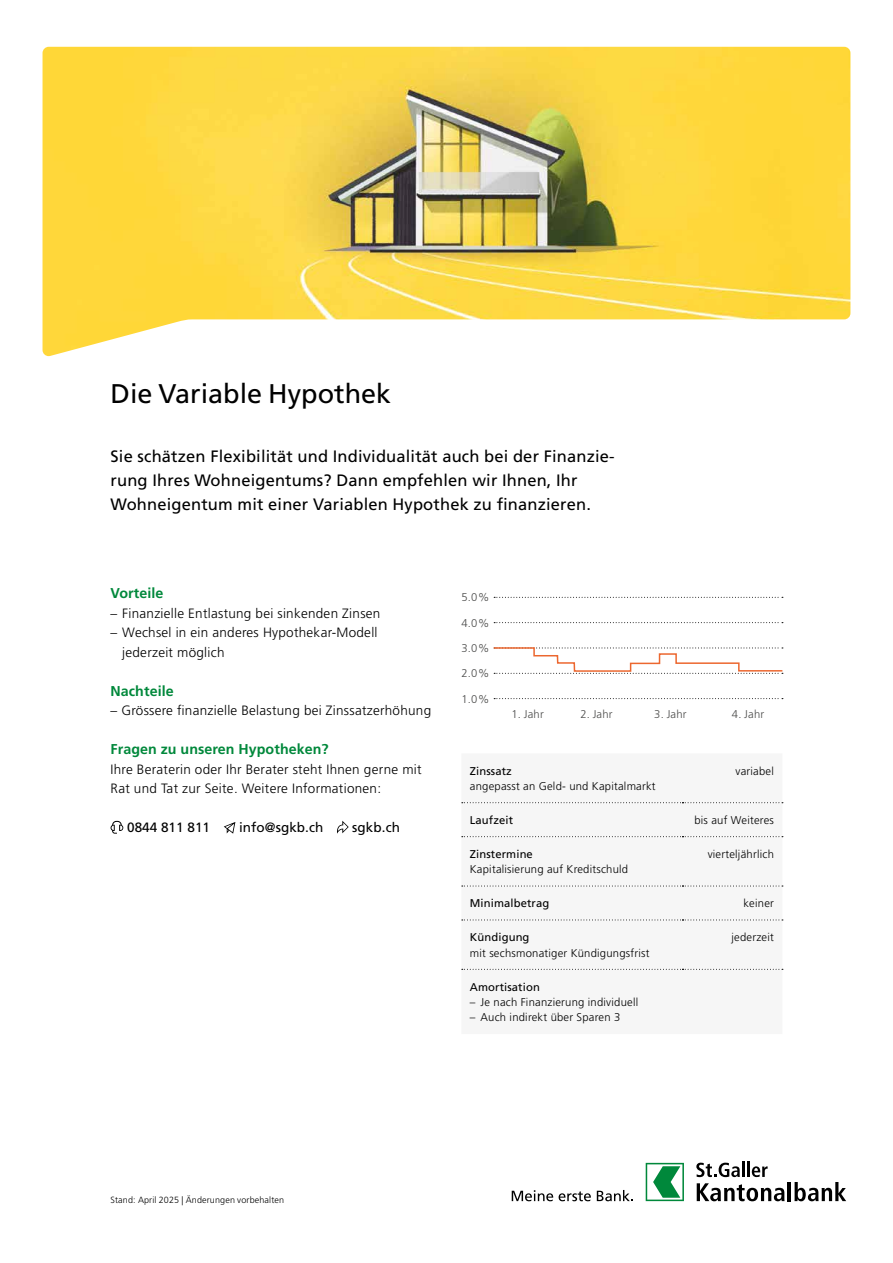
<style>
.page{position:relative;width:893px;height:1263px;background:#fff}
.page>*{position:absolute;margin:0;border:0;box-sizing:border-box;transform-origin:0 0}
.t1{font:27px "Frutiger LT Std";color:#000}
.t2{font:16.5px/24px "Frutiger LT Std";letter-spacing:.01em;color:#000}
.t3{font:700 14.25px "Frutiger LT Std";letter-spacing:.005em;color:#00883b}
.t4{font:300 13.5px/19.5px "Frutiger LT Std";letter-spacing:.02em;color:#000}
.t5{font:13.5px "Frutiger LT Std";letter-spacing:.005em;color:#000}
.t6{font:300 11.25px "Frutiger LT Std";letter-spacing:.02em;color:#000}
.t7{font:11.25px "Frutiger LT Std";letter-spacing:.01em;color:#000}
.t8{font:300 11.25px "Frutiger LT Std";letter-spacing:.015em;color:#4a4a49}
.t9{font:300 9px "Frutiger LT Std";letter-spacing:.015em;color:#000}
</style>
<div class="page">
<svg style="left:512px;top:1190px;width:41px;height:11px"></svg>
<svg style="left:559px;top:1191px;width:32px;height:10px"></svg>
<svg style="left:597px;top:1190px;width:36px;height:11px"></svg>
<svg style="left:646px;top:1163px;width:38px;height:38px"></svg>
<svg style="left:696px;top:1162px;width:48px;height:15px"></svg>
<hr style="left:747px;top:1162px;width:3px;height:15px;background:#000">
<svg style="left:752px;top:1166px;width:16px;height:11px"></svg>
<svg style="left:697px;top:1183px;width:87px;height:18px"></svg>
<hr style="left:788px;top:1182px;width:3px;height:19px;background:#000">
<svg style="left:794px;top:1182px;width:52px;height:19px"></svg>
<img style="left:43px;top:47px;width:807px;height:309px">
<svg style="left:111px;top:821px;width:12px;height:13px"></svg>
<svg style="left:224px;top:822px;width:11px;height:12px"></svg>
<svg style="left:337px;top:821px;width:12px;height:13px"></svg>
<div style="left:461px;top:802px;width:321px;height:168px;background:#f6f6f6"></div>
<svg style="left:462px;top:802px;width:321px;height:1px"></svg>
<svg style="left:462px;top:836px;width:321px;height:1px"></svg>
<svg style="left:462px;top:885px;width:321px;height:1px"></svg>
<svg style="left:462px;top:919px;width:321px;height:1px"></svg>
<svg style="left:462px;top:969px;width:321px;height:1px"></svg>
<svg style="left:494px;top:698px;width:289px;height:1px"></svg>
<svg style="left:494px;top:622px;width:289px;height:1px"></svg>
<svg style="left:494px;top:597px;width:289px;height:1px"></svg>
<svg style="left:493px;top:647px;width:291px;height:27px"></svg>
<h1 class="t1" style="left:111px;top:378px;width:282px">Die Variable Hypothek</h1>
<p class="t2" style="left:111px;top:444px;width:506px">Sie schätzen Flexibilität und Individualität auch bei der Finanzie&shy;rung Ihres Wohneigentums? Dann empfehlen wir Ihnen, Ihr<br>Wohneigentum mit einer Variablen Hypothek zu finanzieren.</p>
<p class="t3" style="left:111px;top:585px;width:54px">Vorteile</p>
<p class="t4" style="left:111px;top:603px;width:271px">– Finanzielle Entlastung bei sinkenden Zinsen</p>
<p class="t4" style="left:122px;top:623px;width:257px;text-indent:-12px">– Wechsel in ein anderes Hypothekar-Modell jederzeit möglich</p>
<p class="t3" style="left:111px;top:682px;width:65px">Nachteile</p>
<p class="t4" style="left:111px;top:701px;width:322px">– Grössere finanzielle Belastung bei Zinssatzerhöhung</p>
<p class="t3" style="left:111px;top:741px;width:220px">Fragen zu unseren Hypotheken?</p>
<p class="t4" style="left:111px;top:759px;width:313px">Ihre Beraterin oder Ihr Berater steht Ihnen gerne mit<br>Rat und Tat zur Seite. Weitere Informationen:</p>
<p class="t5" style="left:127px;top:819px;width:84px">0844 811 811</p>
<p class="t5" style="left:239px;top:819px;width:86px">info@sgkb.ch</p>
<p class="t5" style="left:352px;top:819px;width:49px">sgkb.ch</p>
<p class="t8" style="left:461px;top:591px;width:30px">5.0%</p>
<p class="t8" style="left:461px;top:616px;width:30px">4.0%</p>
<p class="t8" style="left:461px;top:642px;width:30px">3.0%</p>
<p class="t8" style="left:461px;top:667px;width:30px">2.0%</p>
<p class="t8" style="left:461px;top:693px;width:30px">1.0%</p>
<p class="t8" style="left:511px;top:707px;width:34px">1. Jahr</p>
<p class="t8" style="left:580px;top:707px;width:34px">2. Jahr</p>
<p class="t8" style="left:654px;top:707px;width:34px">3. Jahr</p>
<p class="t8" style="left:732px;top:707px;width:34px">4. Jahr</p>
<p class="t7" style="left:470px;top:764px;width:44px">Zinssatz</p>
<p class="t6" style="left:470px;top:780px;width:187px">angepasst an Geld- und Kapitalmarkt</p>
<p class="t6" style="left:735px;top:764px;width:40px">variabel</p>
<p class="t7" style="left:470px;top:813px;width:45px">Laufzeit</p>
<p class="t6" style="left:694px;top:814px;width:81px">bis auf Weiteres</p>
<p class="t7" style="left:470px;top:847px;width:65px">Zinstermine</p>
<p class="t6" style="left:470px;top:863px;width:160px">Kapitalisierung auf Kreditschuld</p>
<p class="t6" style="left:708px;top:848px;width:68px">vierteljährlich</p>
<p class="t7" style="left:470px;top:897px;width:81px">Minimalbetrag</p>
<p class="t6" style="left:743px;top:897px;width:32px">keiner</p>
<p class="t7" style="left:470px;top:931px;width:61px">Kündigung</p>
<p class="t6" style="left:470px;top:946px;width:181px">mit sechsmonatiger Kündigungsfrist</p>
<p class="t6" style="left:731px;top:931px;width:44px">jederzeit</p>
<p class="t7" style="left:470px;top:980px;width:71px">Amortisation</p>
<p class="t6" style="left:470px;top:996px;width:170px">– Je nach Finanzierung individuell</p>
<p class="t6" style="left:470px;top:1011px;width:152px">– Auch indirekt über Sparen 3</p>
<p class="t9" style="left:111px;top:1195px;width:175px">Stand: April 2025 | Änderungen vorbehalten</p>
</div>
